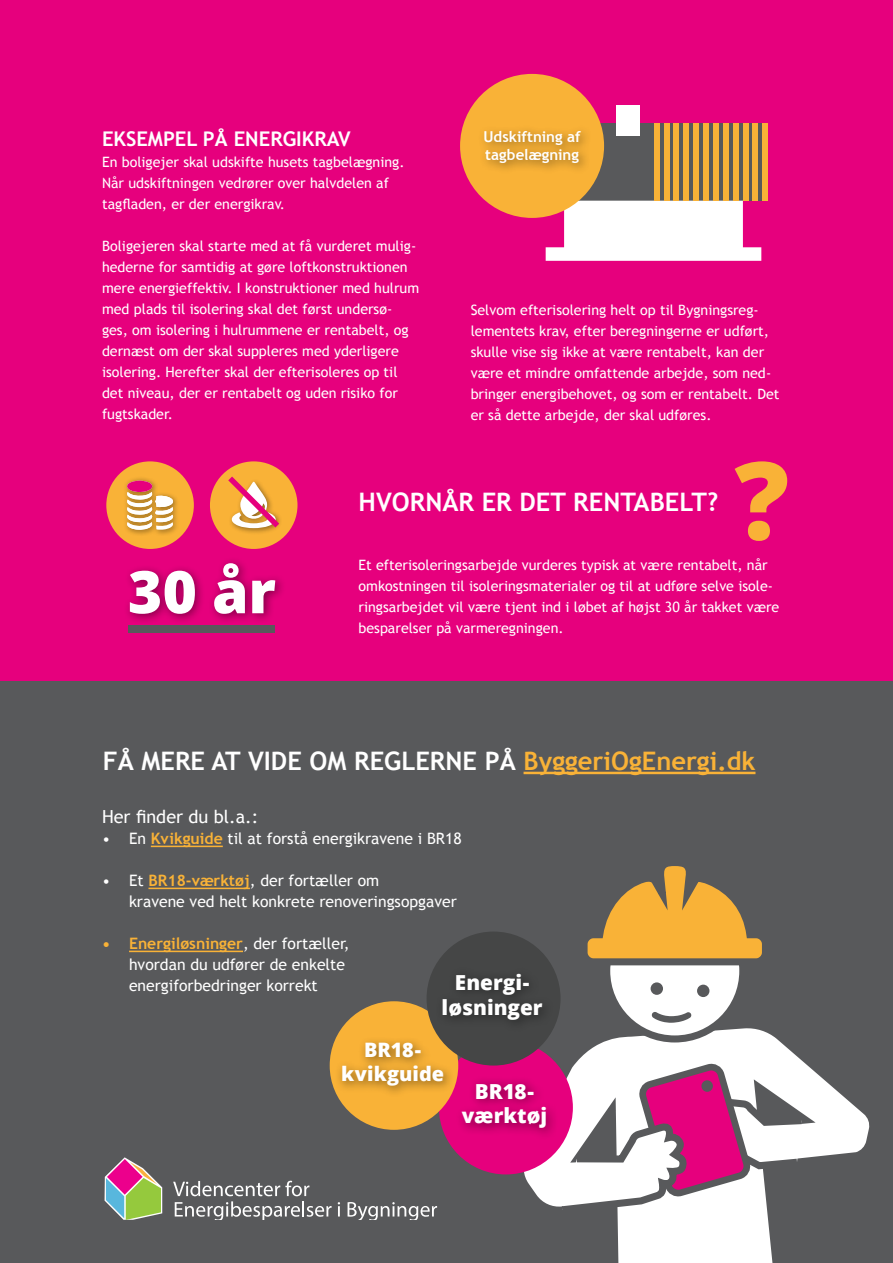
<style>
.page{position:relative;width:893px;height:1263px;background:#58595b}
.page>*{position:absolute;margin:0;border:0;box-sizing:border-box;transform-origin:0 0}
.t1{font:800 58.8px "Open Sans";color:#fff}
.t2{font:700 25.5px "Trebuchet MS";color:#fff}
.t3{font:800 20.7px/24.9px "Open Sans";color:#fff;text-align:center}
.t4{font:700 20.25px "Trebuchet MS";color:#fff}
.t5{font:800 19.95px/23.9px "Open Sans";color:#fff;text-align:center}
.t6{font:18px "Trebuchet MS";color:#fff}
.t7{font:15.75px/21px "Trebuchet MS";color:#fff}
.t8{font:700 15px/18px "Trebuchet MS";color:#fff}
.t9{font:14.25px/21px "Trebuchet MS";color:#fff}
.s1{color:#f9b237}
.s2{font-weight:700;color:#f9b237}
</style>
<div class="page">
<svg style="left:510px;top:1028px;width:360px;height:235px"></svg>
<div style="left:607px;top:903px;width:136px;height:136px;background:#fff;border-radius:50%"></div>
<div style="left:603px;top:899px;width:143px;height:143px;border:7px solid #58595b;border-radius:50%"></div>
<svg style="left:587px;top:866px;width:175px;height:103px"></svg>
<div style="left:697px;top:985px;width:12px;height:12px;background:#58595b;border-radius:50%"></div>
<div style="left:651px;top:982px;width:12px;height:13px;background:#58595b;border-radius:50%"></div>
<svg style="left:651px;top:1012px;width:41px;height:11px"></svg>
<svg style="left:554px;top:1061px;width:255px;height:156px"></svg>
<div style="left:701px;top:1080px;width:12px;height:12px;background:#58595b;border-radius:50%"></div>
<hr style="left:151px;top:846px;width:72px;height:1px;background:#f9b237">
<hr style="left:148px;top:888px;width:102px;height:1px;background:#f9b237">
<hr style="left:129px;top:951px;width:114px;height:1px;background:#f9b237">
<div style="left:0;top:0;width:893px;height:680px;background:#e6007d"></div>
<div style="left:539px;top:123px;width:229px;height:78px;background:#58595b"></div>
<div style="left:616px;top:106px;width:23px;height:30px;background:#fff"></div>
<svg style="left:546px;top:201px;width:215px;height:60px;background:#fce0ef"></svg>
<div style="left:762px;top:123px;width:6px;height:78px;background:#f9b237"></div>
<div style="left:753px;top:123px;width:5px;height:78px;background:#f9b237"></div>
<div style="left:743px;top:123px;width:5px;height:78px;background:#f9b237"></div>
<div style="left:733px;top:123px;width:5px;height:78px;background:#f9b237"></div>
<div style="left:723px;top:123px;width:5px;height:78px;background:#f9b237"></div>
<div style="left:713px;top:123px;width:6px;height:78px;background:#f9b237"></div>
<div style="left:703px;top:123px;width:6px;height:78px;background:#f9b237"></div>
<div style="left:693px;top:123px;width:6px;height:78px;background:#f9b237"></div>
<div style="left:684px;top:123px;width:5px;height:78px;background:#f9b237"></div>
<div style="left:674px;top:123px;width:5px;height:78px;background:#f9b237"></div>
<div style="left:664px;top:123px;width:5px;height:78px;background:#f9b237"></div>
<div style="left:654px;top:123px;width:5px;height:78px;background:#f9b237"></div>
<div style="left:460px;top:74px;width:144px;height:144px;background:#f9b237;border-radius:50%"></div>
<div style="left:477px;top:125px;width:115px;height:51px;background:#000;opacity:.44"></div>
<svg style="left:735px;top:461px;width:52px;height:80px"></svg>
<div style="left:106px;top:461px;width:88px;height:88px;background:#f9b237;border-radius:50%"></div>
<div style="left:123px;top:476px;width:57px;height:61px;background:#000;opacity:.44"></div>
<svg style="left:127px;top:480px;width:46px;height:50px;background:#e5b087"></svg>
<div style="left:210px;top:461px;width:87px;height:88px;background:#f9b237;border-radius:50%"></div>
<div style="left:227px;top:478px;width:55px;height:57px;background:#000;opacity:.44"></div>
<svg style="left:228px;top:476px;width:51px;height:52px"></svg>
<div style="left:123px;top:557px;width:163px;height:68px;background:#000;opacity:.44"></div>
<div style="left:129px;top:625px;width:146px;height:8px;background:#58595b"></div>
<hr style="left:524px;top:772px;width:231px;height:2px;background:#f9b237">
<div style="left:439px;top:1040px;width:134px;height:134px;background:#e6007d;border-radius:50%"></div>
<div style="left:455px;top:1075px;width:104px;height:66px;background:#000;opacity:.44"></div>
<div style="left:330px;top:1001px;width:128px;height:129px;background:#f9b237;border-radius:50%"></div>
<div style="left:335px;top:1035px;width:120px;height:63px;background:#000;opacity:.44"></div>
<div style="left:427px;top:931px;width:134px;height:134px;background:#454646;border-radius:50%"></div>
<div style="left:435px;top:966px;width:120px;height:67px;background:#414242"></div>
<svg style="left:105px;top:1157px;width:57px;height:63px"></svg>
<svg style="left:173px;top:1181px;width:159px;height:39px"></svg>
<svg style="left:338px;top:1202px;width:2px;height:14px"></svg>
<svg style="left:348px;top:1202px;width:89px;height:18px"></svg>
<h3 class="t4" style="left:102px;top:126px;width:250px">EKSEMPEL PÅ ENERGIKRAV</h3>
<p class="t9" style="left:102px;top:151px;width:304px">En boligejer skal udskifte husets tagbelægning.<br>Når udskiftningen vedrører over halvdelen af tagfladen, er der energikrav.</p>
<p class="t9" style="left:102px;top:235px;width:319px">Boligejeren skal starte med at få vurderet mulig&shy;hederne for samtidig at gøre loftkonstruktionen mere energieffektiv. I konstruktioner med hulrum med plads til isolering skal det først undersø&shy;ges, om isolering i hulrummene er rentabelt, og dernæst om der skal suppleres med yderligere isolering. Herefter skal der efterisoleres op til det niveau, der er rentabelt og uden risiko for fugtskader.</p>
<p class="t8" style="left:483px;top:128px;width:99px">Udskiftning af tagbelægning</p>
<p class="t9" style="left:471px;top:299px;width:310px">Selvom efterisolering helt op til Bygningsreg&shy;lementets krav, efter beregningerne er udført, skulle vise sig ikke at være rentabelt, kan der være et mindre omfattende arbejde, som ned&shy;bringer energibehovet, og som er rentabelt. Det er så dette arbejde, der skal udføres.</p>
<h1 class="t1" style="left:128px;top:547px;width:150px">30 år</h1>
<h2 class="t2" style="left:359px;top:486px;width:361px">HVORNÅR ER DET RENTABELT?</h2>
<p class="t9" style="left:359px;top:555px;width:422px">Et efterisoleringsarbejde vurderes typisk at være rentabelt, når omkostningen til isoleringsmaterialer og til at udføre selve isole&shy;ringsarbejdet vil være tjent ind i løbet af højst 30 år takket være besparelser på varmeregningen.</p>
<h2 class="t2" style="left:103px;top:745px;width:654px">FÅ MERE AT VIDE OM REGLERNE PÅ <span class="s1">ByggeriOgEnergi.dk</span></h2>
<p class="t6" style="left:102px;top:806px;width:158px">Her finder du bl.a.:</p>
<p class="t7" style="left:102px;top:828px;width:361px">• En <span class="s2">Kvikguide</span> til at forstå energikravene i BR18</p>
<p class="t7" style="left:129px;top:870px;width:329px;text-indent:-27px">• Et <span class="s2">BR18-værktøj</span>, der fortæller om<br>kravene ved helt konkrete renoveringsopgaver</p>
<p class="t7" style="left:129px;top:933px;width:222px;text-indent:-27px"><span class="s2">• Energiløsninger</span>, der fortæller, hvordan du udfører de enkelte energiforbedringer korrekt</p>
<h3 class="t3" style="left:442px;top:969px;width:103px">Energi&shy;løsninger</h3>
<h3 class="t5" style="left:341px;top:1037px;width:105px">BR18- kvikguide</h3>
<h3 class="t3" style="left:462px;top:1077px;width:87px">BR18- værktøj</h3>
</div>
